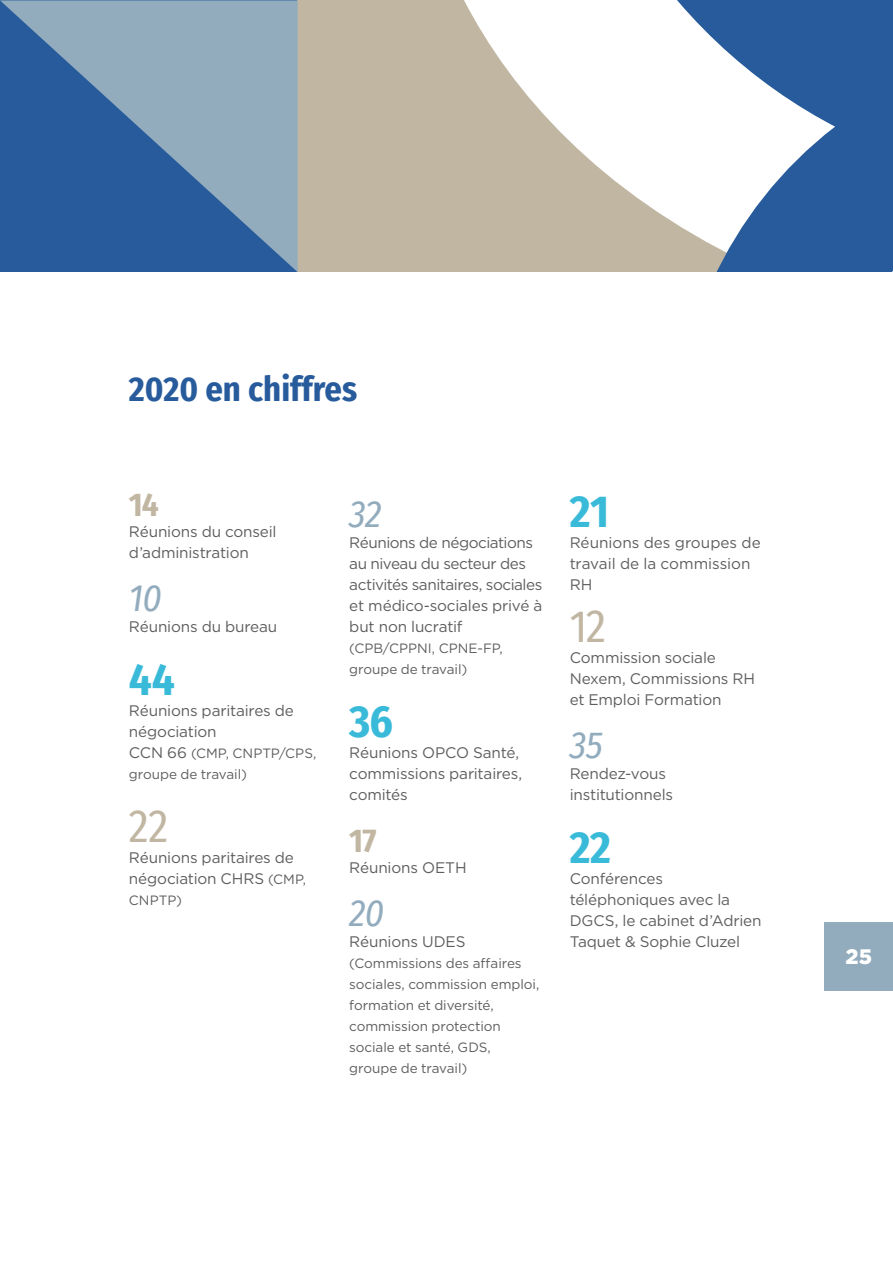
<style>
.page{position:relative;width:893px;height:1263px;background:#fff}
.page>*{position:absolute;margin:0;border:0;box-sizing:border-box;transform-origin:0 0}
.t1{font:700 45px "Fira Sans Condensed";letter-spacing:-.01em;color:#3abad9}
.t2{font:45px "Fira Sans Condensed";color:#c1b6a2}
.t3{font:italic 37.5px "Fira Sans Condensed";letter-spacing:-.025em;color:#92acbe}
.t4{font:700 34.5px "Fira Sans Condensed";color:#275b9b}
.t5{font:700 33px "Fira Sans Condensed";color:#c1b6a2}
.t6{font:900 21px "Gotham";color:#fff}
.t7{font:15.3px/21px "Gotham";letter-spacing:-.01em;color:#5f5e5e}
.t8{font:15.3px/21px "Gotham";letter-spacing:-.03em;color:#5f5e5e}
.t9{font:13.5px/21px "Gotham";letter-spacing:-.005em;color:#5f5e5e}
.s1{font-size:15.3px}
.s2{font-size:13.5px}
</style>
<div class="page">
<div style="left:298px;top:0;width:433px;height:272px;background:#c1b6a2"></div>
<svg style="left:464px;top:0;width:69px;height:102px"></svg>
<svg style="left:533px;top:0;width:360px;height:272px"></svg>
<svg style="left:0;top:0;width:298px;height:272px;background:#5c83ac"></svg>
<div style="left:824px;top:922px;width:69px;height:69px;background:#92acbe"></div>
<h3 class="t4" style="left:129px;top:360px;width:230px">2020 en chiffres</h3>
<h3 class="t5" style="left:129px;top:477px;width:31px">14</h3>
<p class="t7" style="left:129px;top:521px;width:149px">Réunions du conseil d’administration</p>
<h2 class="t3" style="left:129px;top:570px;width:35px">10</h2>
<p class="t7" style="left:129px;top:615px;width:150px">Réunions du bureau</p>
<h1 class="t1" style="left:129px;top:641px;width:47px">44</h1>
<p class="t7" style="left:129px;top:699px;width:166px">Réunions paritaires de négociation</p>
<p class="t9" style="left:129px;top:742px;width:189px"><span class="s1">CCN 66</span> (CMP, CNPTP/CPS, groupe de travail)</p>
<h1 class="t2" style="left:129px;top:792px;width:41px">22</h1>
<p class="t7" style="left:129px;top:846px;width:179px">Réunions paritaires de négociation CHRS <span class="s2">(CMP,</span></p>
<p class="t9" style="left:129px;top:889px;width:55px">CNPTP)</p>
<h2 class="t3" style="left:349px;top:486px;width:34px">32</h2>
<p class="t8" style="left:349px;top:531px;width:194px">Réunions de négociations au niveau du secteur des activités sanitaires, sociales et médico-sociales privé à but non lucratif</p>
<p class="t9" style="left:349px;top:637px;width:155px">(CPB/CPPNI, CPNE-FP, groupe de travail)</p>
<h1 class="t1" style="left:349px;top:683px;width:45px">36</h1>
<p class="t7" style="left:349px;top:741px;width:174px">Réunions OPCO Santé, commissions paritaires, comités</p>
<h3 class="t5" style="left:349px;top:813px;width:29px">17</h3>
<p class="t7" style="left:349px;top:857px;width:119px">Réunions OETH</p>
<h2 class="t3" style="left:349px;top:885px;width:36px">20</h2>
<p class="t7" style="left:349px;top:930px;width:118px">Réunions UDES</p>
<p class="t9" style="left:349px;top:952px;width:192px">(Commissions des affaires sociales, commission emploi, formation et diversité, commission protection sociale et santé, GDS, groupe de travail)</p>
<h1 class="t1" style="left:570px;top:473px;width:41px">21</h1>
<p class="t7" style="left:570px;top:531px;width:193px">Réunions des groupes de travail de la commission<br>RH</p>
<h1 class="t2" style="left:570px;top:592px;width:38px">12</h1>
<p class="t7" style="left:570px;top:647px;width:187px">Commission sociale<br>Nexem, Commissions RH et Emploi Formation</p>
<h2 class="t3" style="left:570px;top:717px;width:35px">35</h2>
<p class="t7" style="left:570px;top:762px;width:105px">Rendez-vous institutionnels</p>
<h1 class="t1" style="left:570px;top:809px;width:43px">22</h1>
<p class="t7" style="left:570px;top:867px;width:193px">Conférences téléphoniques avec la<br>DGCS, le cabinet d’Adrien<br>Taquet &amp; Sophie Cluzel</p>
<h3 class="t6" style="left:846px;top:945px;width:28px">25</h3>
</div>
